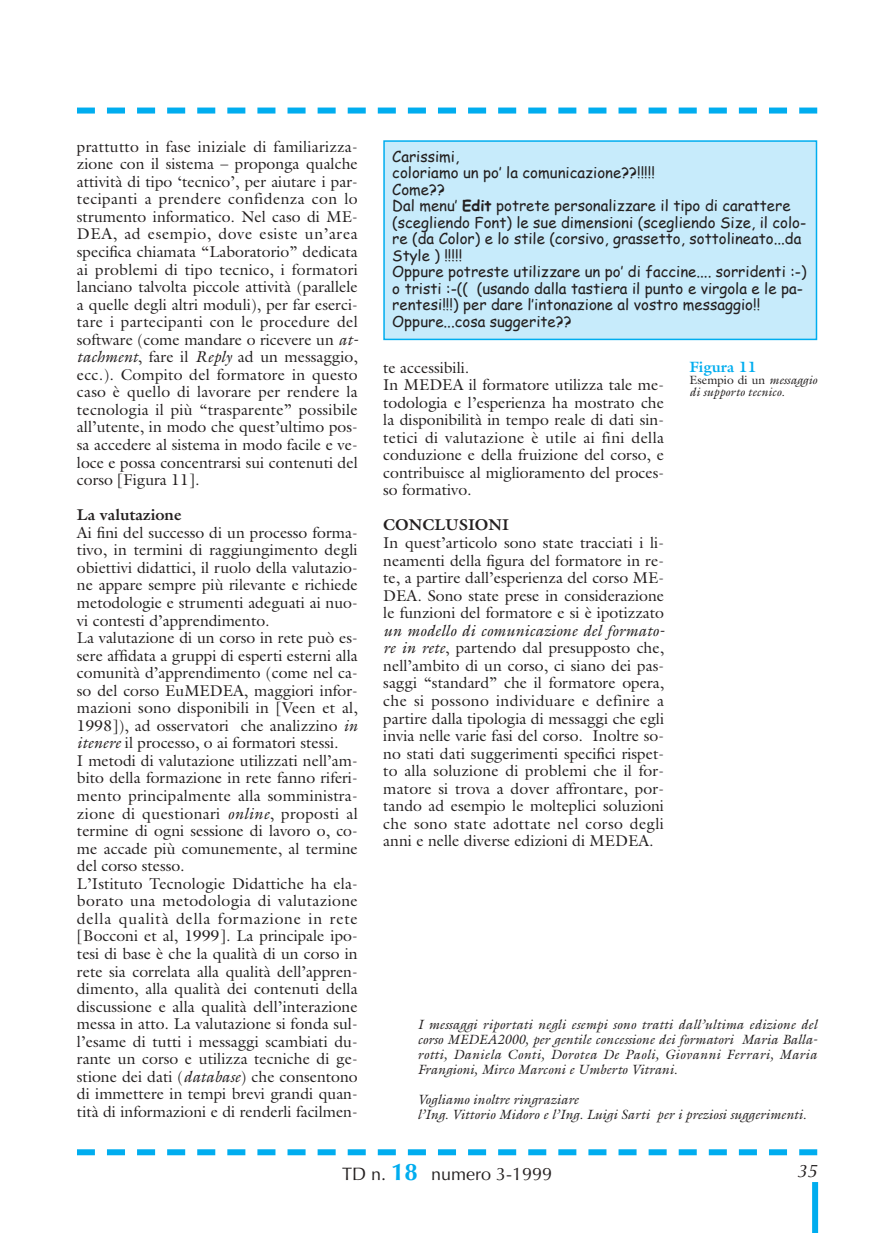
<style>
.page{position:relative;width:893px;height:1233px;background:#fff}
.page>*{position:absolute;margin:0;border:0;box-sizing:border-box;transform-origin:0 0}
.t1{font:18px "Optima";color:#231f1f}
.t2{font:italic 18px "Optima";color:#231f1f}
.t3{font:15.75px/17.5px "Galliard";color:#231f1f;text-align:justify}
.t4{font:700 15.75px "Galliard";color:#231f1f}
.t5{font:15px/16.5px "Comic Sans MS";color:#231f1f}
.t6{font:700 15px "Galliard";color:#00adef}
.t7{font:italic 13.5px/15px "Galliard";color:#231f1f;text-align:justify}
.t8{font:italic 12px/12px "Galliard";color:#231f1f}
.s1{font-style:italic}
.s2{font-weight:700}
.s3{font-style:normal}
.s4{font-weight:700;font-size:24px;color:#00adef}
</style>
<div class="page">
<div style="left:812px;top:1182px;width:6px;height:51px;background:#00adef"></div>
<svg style="left:107px;top:1149px;width:680px;height:6px"></svg>
<div style="left:77px;top:1149px;width:18px;height:6px;background:#00adef"></div>
<div style="left:799px;top:1149px;width:18px;height:6px;background:#00adef"></div>
<svg style="left:107px;top:108px;width:680px;height:6px"></svg>
<div style="left:77px;top:108px;width:18px;height:6px;background:#00adef"></div>
<div style="left:799px;top:108px;width:18px;height:6px;background:#00adef"></div>
<div style="left:384px;top:141px;width:432px;height:198px;background:#c7ebfb"></div>
<div style="left:383px;top:140px;width:434px;height:200px;border:2px solid #00adef"></div>
<p class="t3" style="left:77px;top:139px;width:283px">prattutto in fase iniziale di familiarizza&shy;zione con il sistema – proponga qualche attività di tipo ‘tecnico’, per aiutare i par&shy;tecipanti a prendere confidenza con lo strumento informatico. Nel caso di ME-DEA, ad esempio, dove esiste un’area specifica chiamata “Laboratorio” dedicata ai problemi di tipo tecnico, i formatori lanciano talvolta piccole attività (parallele a quelle degli altri moduli), per far eserci&shy;tare i partecipanti con le procedure del software (come mandare o ricevere un <span class="s1">at&shy;tachment</span>, fare il <span class="s1">Reply</span> ad un messaggio, ecc.). Compito del formatore in questo caso è quello di lavorare per rendere la tecnologia il più “trasparente” possibile all’utente, in modo che quest’ultimo pos&shy;sa accedere al sistema in modo facile e ve&shy;loce e possa concentrarsi sui contenuti del corso [Figura 11].</p>
<p class="t4" style="left:77px;top:509px;width:106px">La valutazione</p>
<p class="t3" style="left:77px;top:525px;width:282px;text-align:left">Ai fini del successo di un processo forma&shy;tivo, in termini di raggiungimento degli obiettivi didattici, il ruolo della valutazio&shy;ne appare sempre più rilevante e richiede metodologie e strumenti adeguati ai nuo&shy;vi contesti d’apprendimento.<br>La valutazione di un corso in rete può es&shy;sere affidata a gruppi di esperti esterni alla comunità d’apprendimento (come nel ca&shy;so del corso EuMEDEA, maggiori infor&shy;mazioni sono disponibili in [Veen et al, 1998]), ad osservatori che analizzino <span class="s1">in itenere</span> il processo, o ai formatori stessi.<br>I metodi di valutazione utilizzati nell’am&shy;bito della formazione in rete fanno riferi&shy;mento principalmente alla somministra&shy;zione di questionari <span class="s1">online</span>, proposti al termine di ogni sessione di lavoro o, co&shy;me accade più comunemente, al termine del corso stesso.<br>L’Istituto Tecnologie Didattiche ha ela&shy;borato una metodologia di valutazione della qualità della formazione in rete [Bocconi et al, 1999]. La principale ipo&shy;tesi di base è che la qualità di un corso in rete sia correlata alla qualità dell’appren&shy;dimento, alla qualità dei contenuti della discussione e alla qualità dell’interazione messa in atto. La valutazione si fonda sul&shy;l’esame di tutti i messaggi scambiati du&shy;rante un corso e utilizza tecniche di ge&shy;stione dei dati (<span class="s1">database</span>) che consentono di immettere in tempi brevi grandi quan&shy;tità di informazioni e di renderli facilmen-</p>
<p class="t5" style="left:392px;top:147px;width:416px">Carissimi,<br>coloriamo un poí la comunicazione??!!!!!<br>Come??<br>Dal menuí <span class="s2">Edit</span> potrete personalizzare il tipo di carattere (scegliendo Font) le sue dimensioni (scegliendo Size, il colo&shy;re (da Color) e lo stile (corsivo, grassetto, sottolineato...da Style ) !!!!!<br>Oppure potreste utilizzare un poí di faccine.... sorridenti :-) o tristi :-(( (usando dalla tastiera il punto e virgola e le pa&shy;rentesi!!!) per dare líintonazione al vostro messaggio!!<br>Oppure...cosa suggerite??</p>
<p class="t6" style="left:689px;top:361px;width:69px">Figura 11</p>
<p class="t8" style="left:689px;top:375px;width:129px"><span class="s3">Esempio di un</span> messaggio di supporto tecnico.</p>
<p class="t3" style="left:383px;top:360px;width:282px;text-align:left">te accessibili.<br>In MEDEA il formatore utilizza tale me&shy;todologia e l’esperienza ha mostrato che la disponibilità in tempo reale di dati sin&shy;tetici di valutazione è utile ai fini della conduzione e della fruizione del corso, e contribuisce al miglioramento del proces&shy;so formativo.</p>
<p class="t4" style="left:383px;top:519px;width:127px">CONCLUSIONI</p>
<p class="t3" style="left:383px;top:536px;width:282px">In quest’articolo sono state tracciati i li&shy;neamenti della figura del formatore in re&shy;te, a partire dall’esperienza del corso ME-DEA. Sono state prese in considerazione le funzioni del formatore e si è ipotizzato</p>
<p class="t3" style="left:383px;top:623px;width:283px"><span class="s1">un modello di comunicazione del formato&shy;re in rete</span>, partendo dal presupposto che, nell’ambito di un corso, ci siano dei pas&shy;saggi “standard” che il formatore opera, che si possono individuare e definire a partire dalla tipologia di messaggi che egli invia nelle varie fasi del corso. Inoltre so&shy;no stati dati suggerimenti specifici rispet&shy;to alla soluzione di problemi che il for&shy;matore si trova a dover affrontare, por&shy;tando ad esempio le molteplici soluzioni che sono state adottate nel corso degli anni e nelle diverse edizioni di MEDEA.</p>
<p class="t7" style="left:417px;top:1018px;width:402px">I messaggi riportati negli esempi sono tratti dall’ultima edizione del corso MEDEA2000, per gentile concessione dei formatori Maria Balla&shy;rotti, Daniela Conti, Dorotea De Paoli, Giovanni Ferrari, Maria Frangioni, Mirco Marconi e Umberto Vitrani.</p>
<p class="t7" style="left:417px;top:1093px;width:390px">Vogliamo inoltre ringraziare<br>l’Ing. Vittorio Midoro e l’Ing. Luigi Sarti per i preziosi suggerimenti.</p>
<p class="t1" style="left:342px;top:1167px;width:212px">TD n. <span class="s4">18</span> numero 3-1999</p>
<p class="t2" style="left:797px;top:1164px;width:22px">35</p>
</div>
